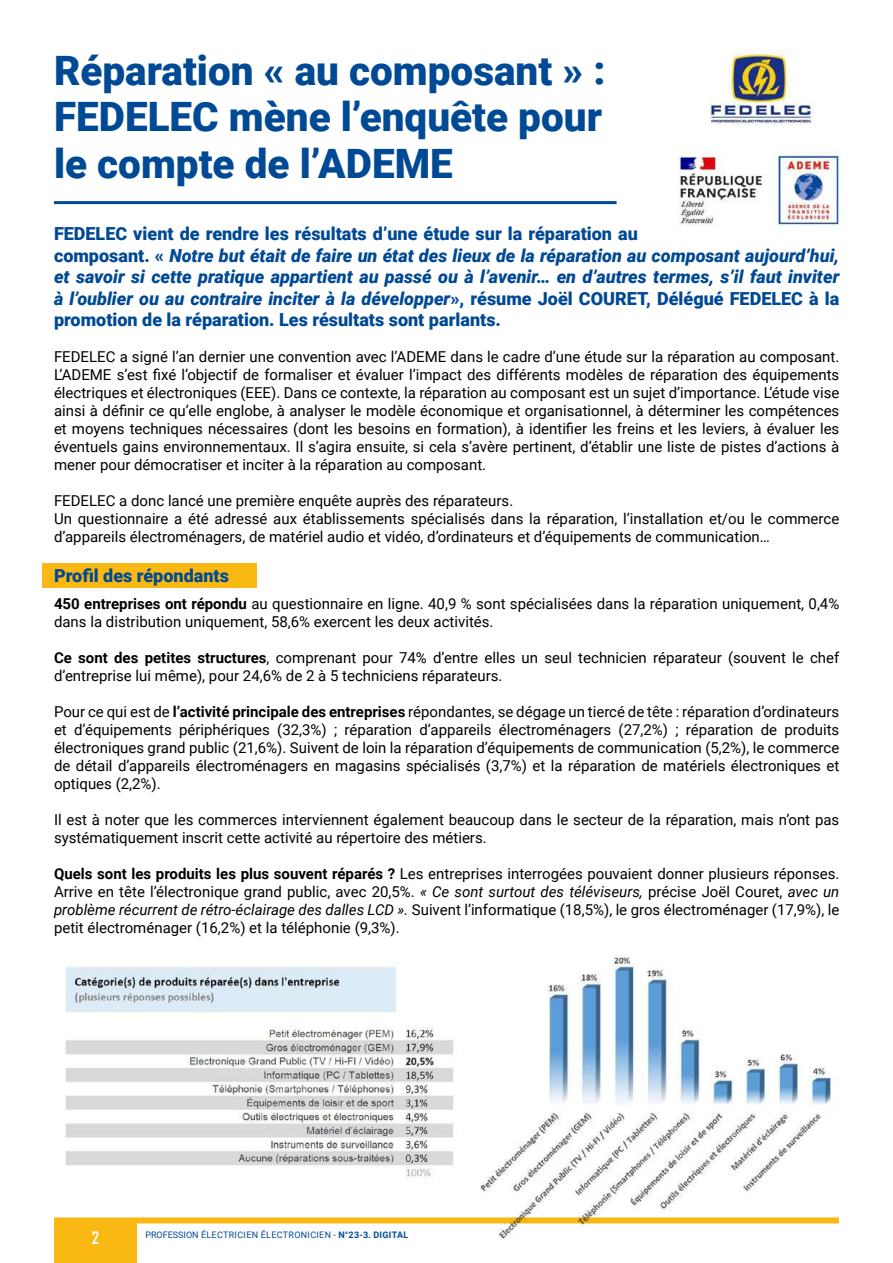
<style>
.page{position:relative;width:893px;height:1263px;background:#fff}
.page>*{position:absolute;margin:0;border:0;box-sizing:border-box;transform-origin:0 0}
.t1{font:900 40.5px/46.5px "Roboto";color:#004994;text-align:justify}
.t2{font:italic 900 18px/21.6px "Roboto";color:#004994}
.t3{font:900 18px "Roboto";color:#004994}
.t4{font:700 16.5px "Agency FB";color:#fff}
.t5{font:15px/18px "Roboto";color:#000}
.t6{font:9px "Roboto";letter-spacing:.035em;color:#004994}
.s1{font-style:normal}
.s2{font-weight:700}
.s3{font-style:italic}
</style>
<div class="page">
<div style="left:43px;top:563px;width:214px;height:25px;background:#f9b812"></div>
<div style="left:54px;top:1220px;width:83px;height:43px;background:#f9b812"></div>
<hr style="left:54px;top:201px;width:563px;height:3px;background:#004994">
<img style="left:709px;top:49px;width:105px;height:76px">
<img style="left:678px;top:150px;width:163px;height:82px">
<img style="left:54px;top:956px;width:785px;height:283px">
<h1 class="t1" style="left:54px;top:46px;width:553px">Réparation « au composant » :<br>FEDELEC mène l’enquête pour le compte de l’ADEME</h1>
<p class="t2" style="left:54px;top:222px;width:787px"><span class="s1">FEDELEC vient de rendre les résultats d’une étude sur la réparation au<br>composant. «</span> Notre but était de faire un état des lieux de la réparation au composant aujourd’hui, et savoir si cette pratique appartient au passé ou à l’avenir… en d’autres termes, s’il faut inviter à l’oublier ou au contraire inciter à la développer<span class="s1">», résume Joël COURET, Délégué FEDELEC à la promotion de la réparation. Les résultats sont parlants.</span></p>
<p class="t5" style="left:54px;top:347px;width:787px;text-align:justify">FEDELEC a signé l’an dernier une convention avec l’ADEME dans le cadre d’une étude sur la réparation au composant.<br>L’ADEME s’est fixé l’objectif de formaliser et évaluer l’impact des différents modèles de réparation des équipements électriques et électroniques (EEE). Dans ce contexte, la réparation au composant est un sujet d’importance. L’étude vise ainsi à définir ce qu’elle englobe, à analyser le modèle économique et organisationnel, à déterminer les compétences et moyens techniques nécessaires (dont les besoins en formation), à identifier les freins et les leviers, à évaluer les éventuels gains environnementaux. Il s’agira ensuite, si cela s’avère pertinent, d’établir une liste de pistes d’actions à mener pour démocratiser et inciter à la réparation au composant.</p>
<p class="t5" style="left:54px;top:491px;width:787px">FEDELEC a donc lancé une première enquête auprès des réparateurs.<br>Un questionnaire a été adressé aux établissements spécialisés dans la réparation, l’installation et/ou le commerce d’appareils électroménagers, de matériel audio et vidéo, d’ordinateurs et d’équipements de communication…</p>
<p class="t3" style="left:54px;top:563px;width:176px">Profil des répondants</p>
<p class="t5" style="left:54px;top:594px;width:787px"><span class="s2">450 entreprises ont répondu</span> au questionnaire en ligne. 40,9 % sont spécialisées dans la réparation uniquement, 0,4% dans la distribution uniquement, 58,6% exercent les deux activités.</p>
<p class="t5" style="left:54px;top:648px;width:787px"><span class="s2">Ce sont des petites structures</span>, comprenant pour 74% d’entre elles un seul technicien réparateur (souvent le chef d’entreprise lui même), pour 24,6% de 2 à 5 techniciens réparateurs.</p>
<p class="t5" style="left:54px;top:702px;width:787px;text-align:justify">Pour ce qui est de <span class="s2">l’activité principale des entreprises</span> répondantes, se dégage un tiercé de tête : réparation d’ordinateurs et d’équipements périphériques (32,3%) ; réparation d’appareils électroménagers (27,2%) ; réparation de produits électroniques grand public (21,6%). Suivent de loin la réparation d’équipements de communication (5,2%), le commerce de détail d’appareils électroménagers en magasins spécialisés (3,7%) et la réparation de matériels électroniques et optiques (2,2%).</p>
<p class="t5" style="left:54px;top:810px;width:787px">Il est à noter que les commerces interviennent également beaucoup dans le secteur de la réparation, mais n’ont pas systématiquement inscrit cette activité au répertoire des métiers.</p>
<p class="t5" style="left:54px;top:864px;width:787px;text-align:justify"><span class="s2">Quels sont les produits les plus souvent réparés ?</span> Les entreprises interrogées pouvaient donner plusieurs réponses.<br>Arrive en tête l’électronique grand public, avec 20,5%. <span class="s3">« Ce sont surtout des téléviseurs,</span> précise Joël Couret, <span class="s3">avec un problème récurrent de rétro-éclairage des dalles LCD ».</span> Suivent l’informatique (18,5%), le gros électroménager (17,9%), le petit électroménager (16,2%) et la téléphonie (9,3%).</p>
<p class="t4" style="left:92px;top:1227px;width:9px">2</p>
<p class="t6" style="left:145px;top:1228px;width:264px">PROFESSION ÉLECTRICIEN ÉLECTRONICIEN - <span class="s2">N°23-3. DIGITAL</span></p>
</div>
